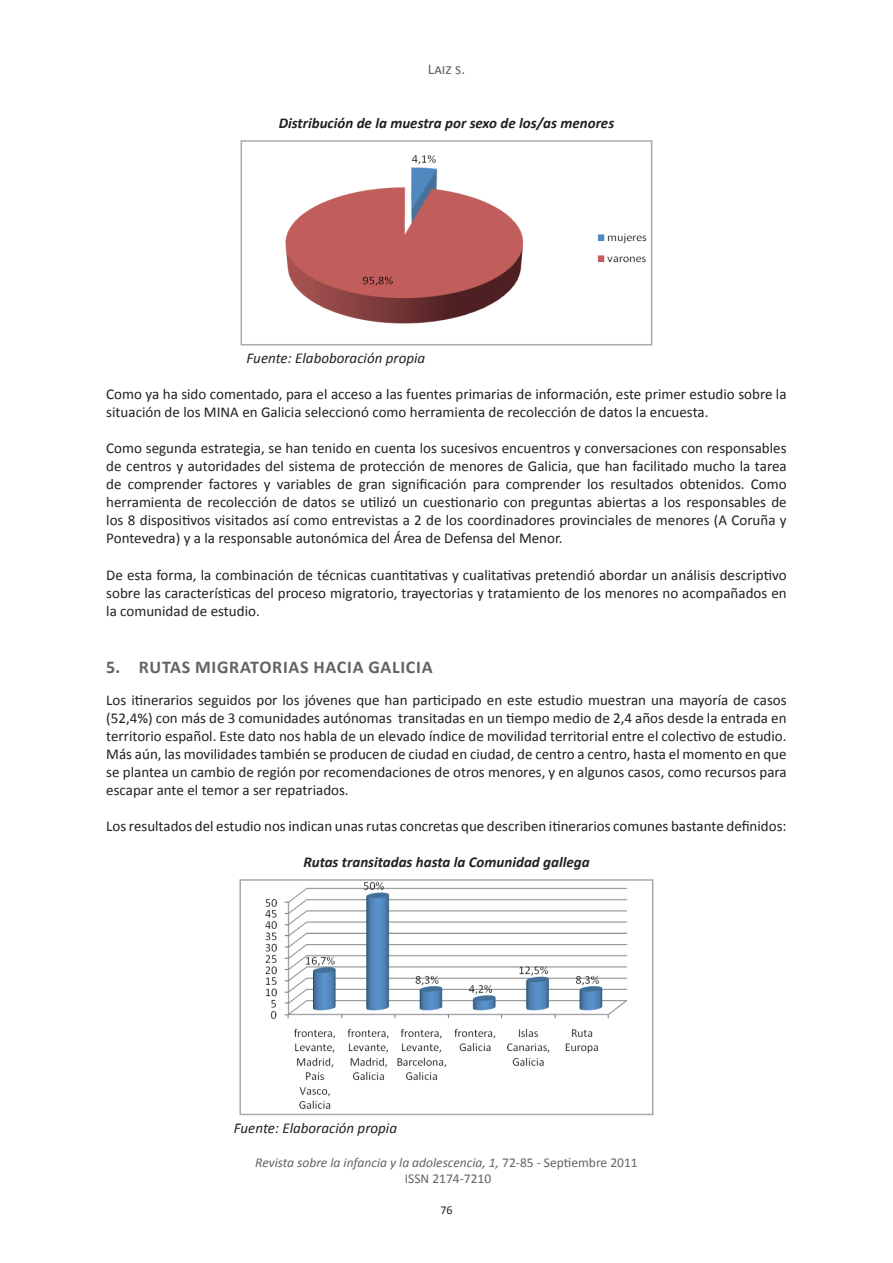
<style>
.page{position:relative;width:893px;height:1263px;background:#fff}
.page>*{position:absolute;margin:0;border:0;box-sizing:border-box;transform-origin:0 0}
.t1{font:700 18px "Calibri";letter-spacing:.04em;color:#636366}
.t2{font:15px/18px "Calibri";color:#231f20;text-align:justify}
.t3{font:italic 700 15px "Calibri";color:#231f20}
.t4{font:italic 15px "Calibri";color:#231f20}
.t5{font:15px "Calibri";color:#636366}
.t6{font:italic 13.5px/16.2px "Calibri";color:#636366;text-align:center}
.t7{font:12px "Calibri";color:#231f20}
.s1{font-style:normal}
</style>
<div class="page">
<img style="left:285px;top:155px;width:362px;height:169px">
<div style="left:241px;top:140px;width:411px;height:205px;border:2px solid #a8a9ad"></div>
<img style="left:265px;top:882px;width:363px;height:227px">
<div style="left:239px;top:879px;width:414px;height:236px;border:2px solid #a8a9ad"></div>
<p class="t5" style="left:428px;top:60px;width:39px">Laiz s.</p>
<p class="t3" style="left:279px;top:114px;width:337px">Distribución de la muestra por sexo de los/as menores</p>
<p class="t4" style="left:247px;top:348px;width:180px">Fuente: Elaboboración propia</p>
<p class="t2" style="left:106px;top:385px;width:682px">Como ya ha sido comentado, para el acceso a las fuentes primarias de información, este primer estudio sobre la situación de los MINA en Galicia seleccionó como herramienta de recolección de datos la encuesta.</p>
<p class="t2" style="left:106px;top:439px;width:682px">Como segunda estrategia, se han tenido en cuenta los sucesivos encuentros y conversaciones con responsables de centros y autoridades del sistema de protección de menores de Galicia, que han facilitado mucho la tarea de comprender factores y variables de gran significación para comprender los resultados obtenidos. Como herramienta de recolección de datos se utilizó un cuestionario con preguntas abiertas a los responsables de los 8 dispositivos visitados así como entrevistas a 2 de los coordinadores provinciales de menores (A Coruña y Pontevedra) y a la responsable autonómica del Área de Defensa del Menor.</p>
<p class="t2" style="left:106px;top:565px;width:682px">De esta forma, la combinación de técnicas cuantitativas y cualitativas pretendió abordar un análisis descriptivo sobre las características del proceso migratorio, trayectorias y tratamiento de los menores no acompañados en la comunidad de estudio.</p>
<p class="t1" style="left:106px;top:656px;width:328px">5. RUTAS MIGRATORIAS HACIA GALICIA</p>
<p class="t2" style="left:106px;top:691px;width:682px">Los itinerarios seguidos por los jóvenes que han participado en este estudio muestran una mayoría de casos (52,4%) con más de 3 comunidades autónomas transitadas en un tiempo medio de 2,4 años desde la entrada en territorio español. Este dato nos habla de un elevado índice de movilidad territorial entre el colectivo de estudio.<br>Más aún, las movilidades también se producen de ciudad en ciudad, de centro a centro, hasta el momento en que se plantea un cambio de región por recomendaciones de otros menores, y en algunos casos, como recursos para escapar ante el temor a ser repatriados.</p>
<p class="t2" style="left:106px;top:817px;width:682px">Los resultados del estudio nos indican unas rutas concretas que describen itinerarios comunes bastante definidos:</p>
<p class="t3" style="left:303px;top:852px;width:288px">Rutas transitadas hasta la Comunidad gallega</p>
<p class="t4" style="left:234px;top:1118px;width:165px">Fuente: Elaboración propia</p>
<p class="t6" style="left:255px;top:1154px;width:384px">Revista sobre la infancia y la adolescencia, 1, <span class="s1">72-85 - Septiembre 2011<br>ISSN 2174-7210</span></p>
<p class="t7" style="left:440px;top:1202px;width:14px">76</p>
</div>
